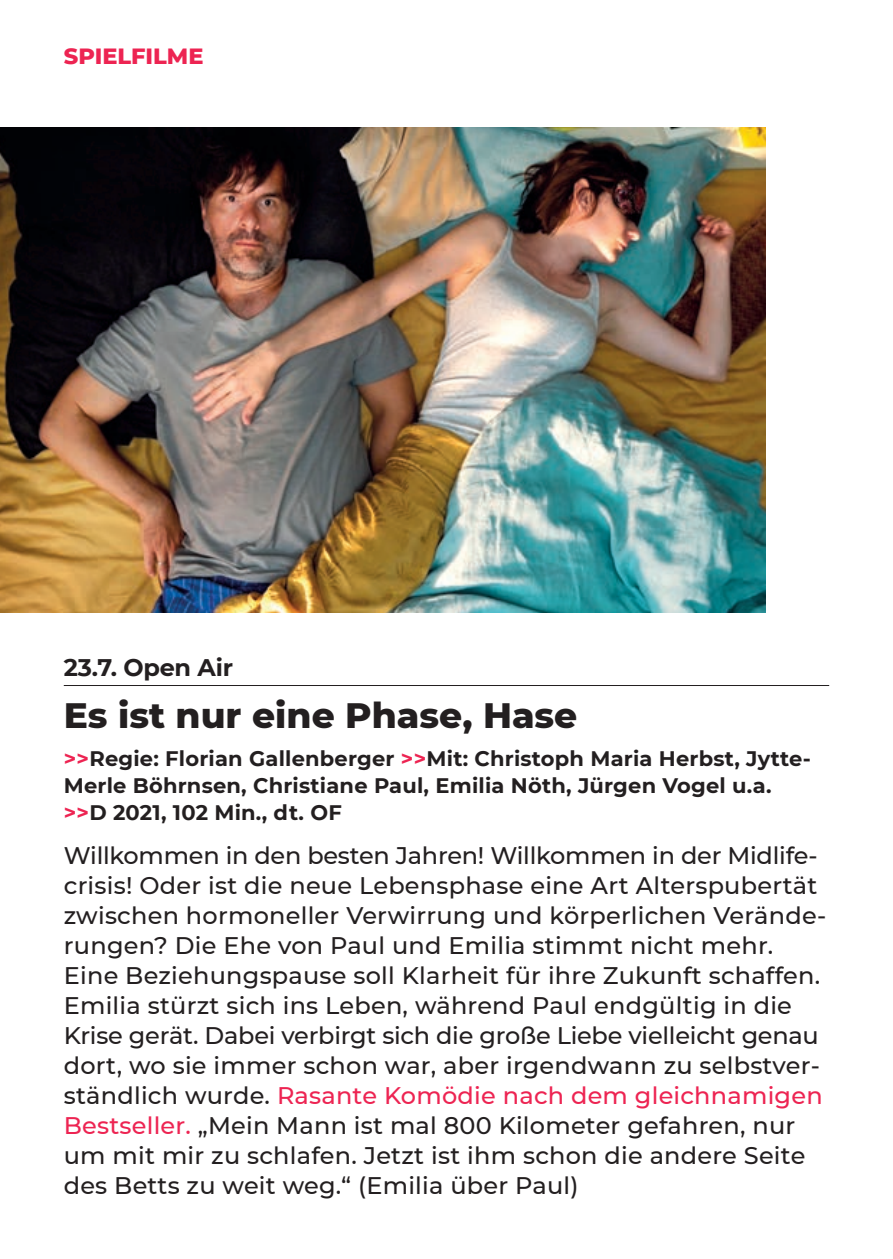
<style>
.page{position:relative;width:893px;height:1259px;background:#fff}
.page>*{position:absolute;margin:0;border:0;box-sizing:border-box;transform-origin:0 0}
.t1{font:800 36px "Montserrat";color:#231f20}
.t2{font:500 24px/30px "Montserrat";letter-spacing:.01em;color:#231f20}
.t3{font:700 24px "Montserrat";letter-spacing:-.01em;color:#231f20}
.t4{font:800 22.5px "Montserrat";color:#ed2452}
.t5{font:700 21px/27px "Montserrat";letter-spacing:.01em;color:#231f20}
.s1{color:#ed2452}
</style>
<div class="page">
<hr style="left:64px;top:685px;width:765px;height:1px;background:#231f20">
<img style="left:0;top:128px;width:765px;height:484px">
<p class="t4" style="left:64px;top:40px;width:141px">SPIELFILME</p>
<p class="t3" style="left:64px;top:650px;width:171px">23.7. Open Air</p>
<h1 class="t1" style="left:64px;top:689px;width:515px">Es ist nur eine Phase, Hase</h1>
<p class="t5" style="left:64px;top:743px;width:748px"><span class="s1">&gt;&gt;</span>Regie: Florian Gallenberger <span class="s1">&gt;&gt;</span>Mit: Christoph Maria Herbst, Jytte-<br>Merle Böhrnsen, Christiane Paul, Emilia Nöth, Jürgen Vogel u.a. <span class="s1">&gt;&gt;</span>D 2021, 102 Min., dt. OF</p>
<p class="t2" style="left:64px;top:839px;width:764px">Willkommen in den besten Jahren! Willkommen in der Midlife&shy;crisis! Oder ist die neue Lebensphase eine Art Alterspubertät zwischen hormoneller Verwirrung und körperlichen Verände&shy;rungen? Die Ehe von Paul und Emilia stimmt nicht mehr.<br>Eine Beziehungspause soll Klarheit für ihre Zukunft schaffen.<br>Emilia stürzt sich ins Leben, während Paul endgültig in die Krise gerät. Dabei verbirgt sich die große Liebe vielleicht genau dort, wo sie immer schon war, aber irgendwann zu selbstver&shy;ständlich wurde. <span class="s1">Rasante Komödie nach dem gleichnamigen Bestseller.</span> „Mein Mann ist mal 800 Kilometer gefahren, nur um mit mir zu schlafen. Jetzt ist ihm schon die andere Seite des Betts zu weit weg.“ (Emilia über Paul)</p>
</div>
